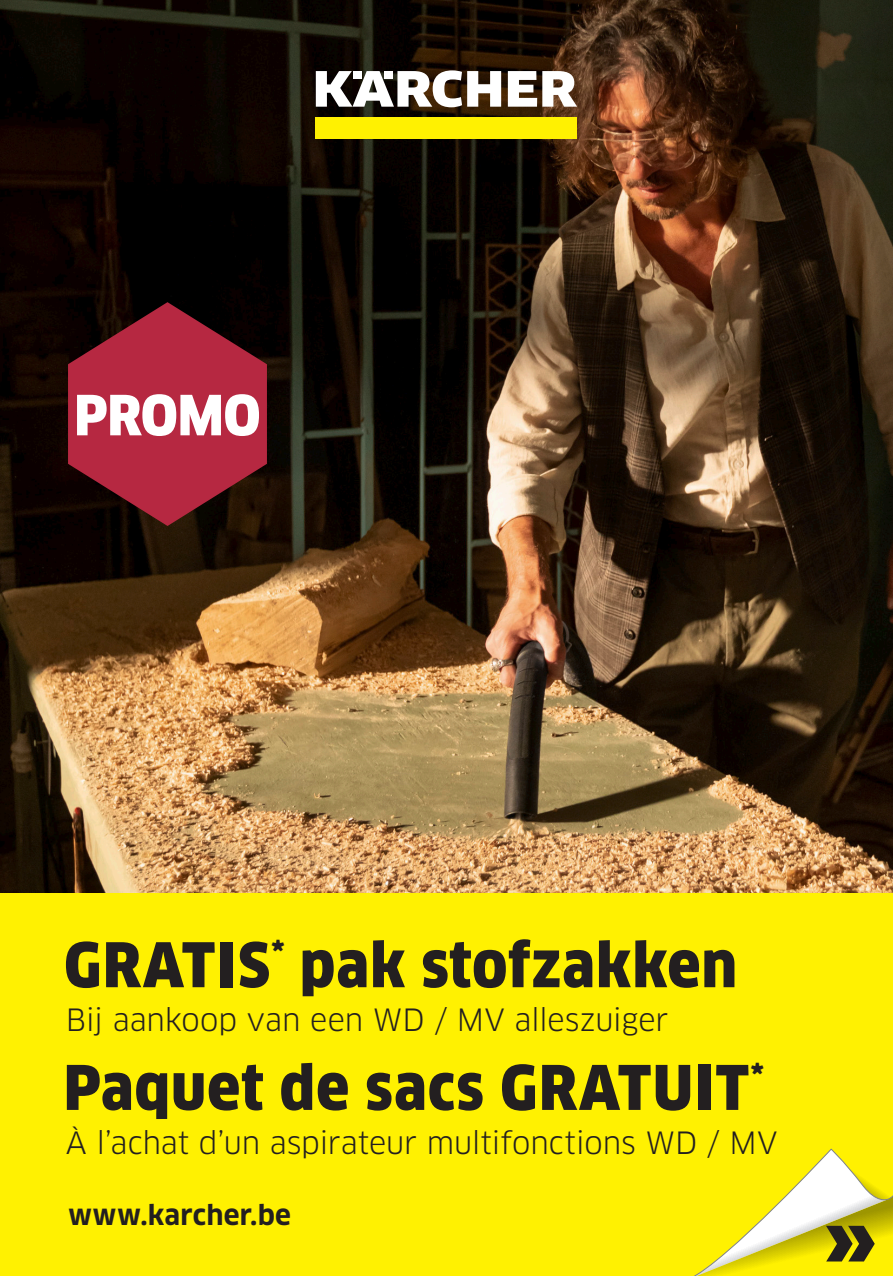
<style>
.page{position:relative;width:893px;height:1276px;background:#fff}
.page>*{position:absolute;margin:0;border:0;box-sizing:border-box;transform-origin:0 0}
.t1{font:900 60px "Clan Pro Narr";letter-spacing:.02em;color:#231f20}
.t2{font:900 54px "Clan Pro Narr";letter-spacing:-.005em;color:#fff}
.t3{font:30px "Clan Pro";letter-spacing:-.005em;color:#231f20}
.t4{font:700 27px "Clan Pro";letter-spacing:.01em;color:#231f20}
</style>
<div class="page">
<img style="left:0;top:0;width:893px;height:893px">
<div style="left:0;top:893px;width:893px;height:383px;background:#fff101"></div>
<div style="left:316px;top:118px;width:261px;height:21px;background:#fff101"></div>
<svg style="left:508px;top:71px;width:69px;height:36px"></svg>
<svg style="left:316px;top:70px;width:185px;height:37px"></svg>
<svg style="left:694px;top:1149px;width:199px;height:127px"></svg>
<svg style="left:68px;top:302px;width:199px;height:224px;background:#871e2f"></svg>
<p class="t2" style="left:74px;top:384px;width:188px">PROMO</p>
<p class="t1" style="left:64px;top:930px;width:674px">GRATIS<sup>*</sup> pak stofzakken</p>
<p class="t3" style="left:66px;top:1002px;width:604px">Bij aankoop van een WD / MV alleszuiger</p>
<p class="t1" style="left:64px;top:1053px;width:702px">Paquet de sacs GRATUIT<sup>*</sup></p>
<p class="t3" style="left:66px;top:1125px;width:713px">À l’achat d’un aspirateur multifonctions WD / MV</p>
<p class="t4" style="left:68px;top:1199px;width:225px">www.karcher.be</p>
</div>
